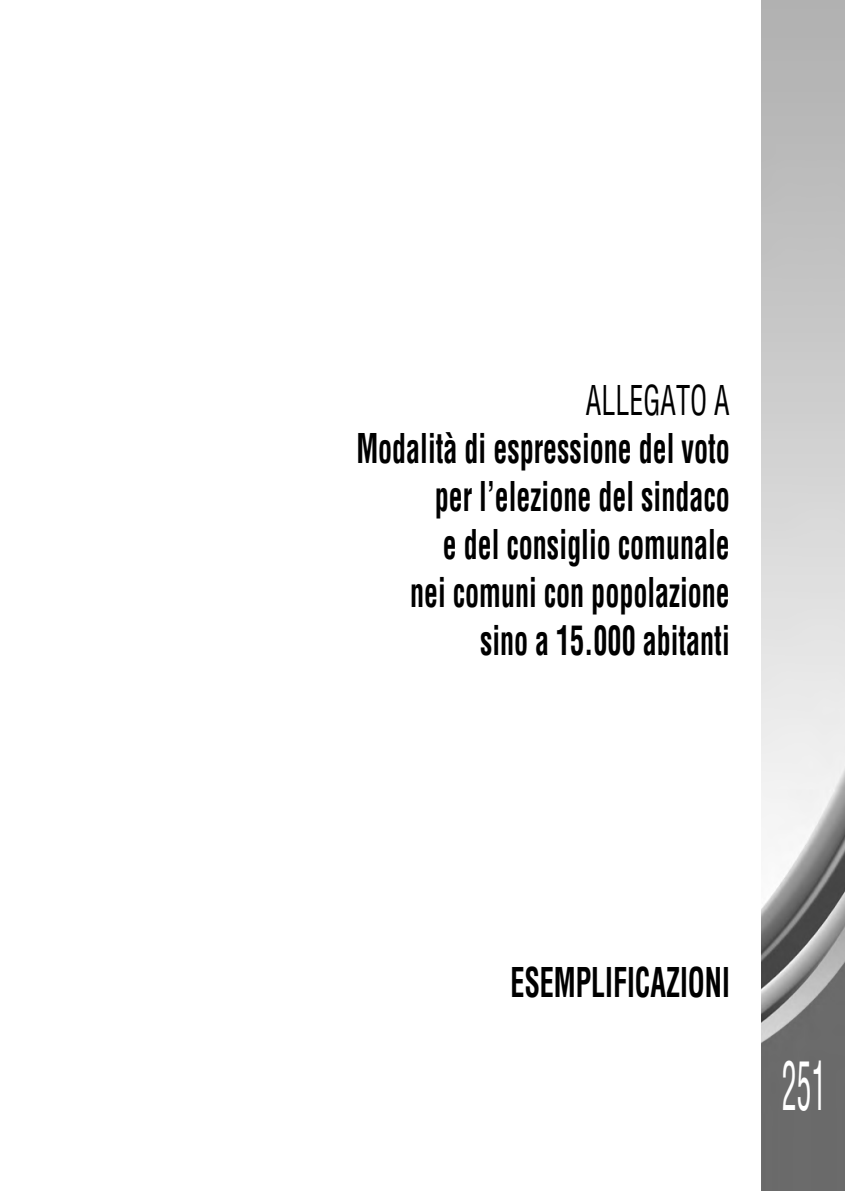
<style>
.page{position:relative;width:845px;height:1191px;background:#fff}
.page>*{position:absolute;margin:0;border:0;box-sizing:border-box;transform-origin:0 0}
.t1{font:condensed 66px "Helvetica";color:#fff;scale:.45 1}
.t2{font:700 condensed 40px/48px "Helvetica";color:#000;text-align:right;scale:.7 1}
.t3{font:condensed 40px "Helvetica";color:#000;scale:.7 1}
</style>
<div class="page">
<img style="left:761px;top:0;width:84px;height:1191px">
<p class="t3" style="left:586px;top:378px;width:207px">ALLEGATO A</p>
<p class="t2" style="left:356px;top:425px;width:535px">Modalità di espressione del voto per l’elezione del sindaco<br>e del consiglio comunale<br>nei comuni con popolazione sino a 15.000 abitanti</p>
<p class="t2" style="left:510px;top:959px;width:315px">ESEMPLIFICAZIONI</p>
<h1 class="t1" style="left:782px;top:1048px;width:100px">251</h1>
</div>
